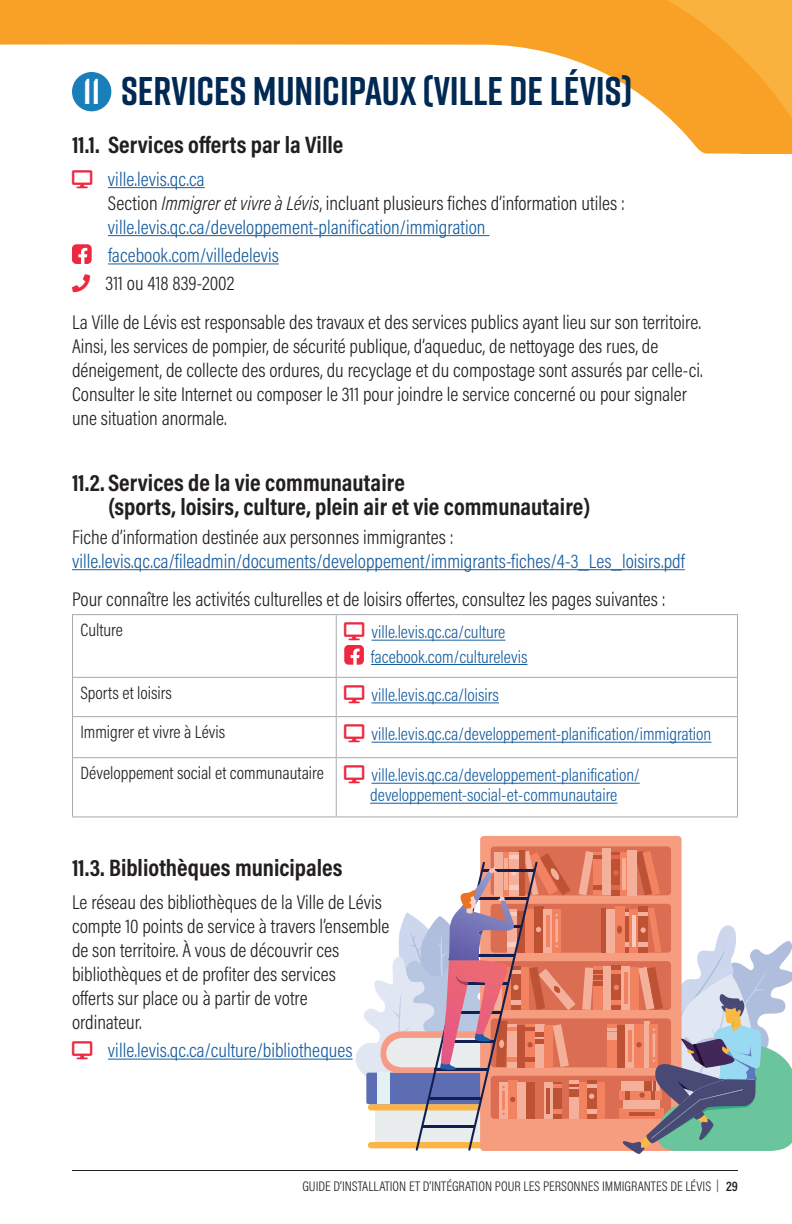
<style>
.page{position:relative;width:792px;height:1224px;background:#fff}
.page>*{position:absolute;margin:0;border:0;box-sizing:border-box;transform-origin:0 0}
.t1{font:700 40px "Rift";color:#002953}
.t2{font:700 24px/24px "Acumin Pro Cond";color:#231f20}
.t3{font:300 20px/24px "Acumin Pro Cond";color:#231f20}
.t4{font:300 20px/24px "Acumin Pro Cond";color:#175d9e}
.t5{font:300 18px/24.4px "Acumin Pro Cond";color:#175d9e}
.t6{font:300 18px "Acumin Pro Cond";color:#231f20}
.t7{font:300 14px "Acumin Pro Cond";color:#231f20}
.s1{font-size:36px;color:#fff}
.s2{color:#231f20}
.s3{font-style:italic;color:#231f20}
.s4{font-size:12px}
.s5{font-weight:600}
</style>
<div class="page">
<hr style="left:72px;top:1170px;width:666px;height:1px;background:#231f20">
<svg style="left:0;top:0;width:792px;height:154px"></svg>
<div style="left:72px;top:72px;width:39px;height:39px;background:#197fb9;border-radius:50%"></div>
<hr style="left:108px;top:187px;width:97px;height:1px;background:#175d9e">
<hr style="left:108px;top:235px;width:381px;height:1px;background:#175d9e">
<hr style="left:108px;top:263px;width:171px;height:1px;background:#175d9e">
<hr style="left:72px;top:569px;width:613px;height:1px;background:#175d9e">
<hr style="left:108px;top:1059px;width:245px;height:1px;background:#175d9e">
<svg style="left:72px;top:244px;width:20px;height:20px"></svg>
<hr style="left:72px;top:614px;width:264px;height:1px;background:#a8a9ad">
<hr style="left:72px;top:615px;width:1px;height:62px;background:#a8a9ad">
<hr style="left:336px;top:614px;width:402px;height:1px;background:#a8a9ad">
<hr style="left:336px;top:615px;width:1px;height:62px;background:#a8a9ad">
<hr style="left:737px;top:615px;width:1px;height:62px;background:#a8a9ad">
<hr style="left:72px;top:677px;width:264px;height:1px;background:#a8a9ad">
<hr style="left:72px;top:678px;width:1px;height:38px;background:#a8a9ad">
<hr style="left:336px;top:677px;width:402px;height:1px;background:#a8a9ad">
<hr style="left:336px;top:678px;width:1px;height:38px;background:#a8a9ad">
<hr style="left:737px;top:678px;width:1px;height:38px;background:#a8a9ad">
<hr style="left:72px;top:716px;width:264px;height:1px;background:#a8a9ad">
<hr style="left:72px;top:717px;width:1px;height:40px;background:#a8a9ad">
<hr style="left:336px;top:716px;width:402px;height:1px;background:#a8a9ad">
<hr style="left:336px;top:717px;width:1px;height:40px;background:#a8a9ad">
<hr style="left:737px;top:717px;width:1px;height:40px;background:#a8a9ad">
<hr style="left:72px;top:757px;width:264px;height:1px;background:#a8a9ad">
<hr style="left:72px;top:758px;width:1px;height:58px;background:#a8a9ad">
<hr style="left:336px;top:757px;width:402px;height:1px;background:#a8a9ad">
<hr style="left:336px;top:758px;width:1px;height:58px;background:#a8a9ad">
<hr style="left:737px;top:758px;width:1px;height:58px;background:#a8a9ad">
<hr style="left:72px;top:816px;width:264px;height:1px;background:#a8a9ad">
<hr style="left:336px;top:816px;width:402px;height:1px;background:#a8a9ad">
<hr style="left:372px;top:640px;width:133px;height:1px;background:#175d9e">
<hr style="left:371px;top:664px;width:156px;height:1px;background:#175d9e">
<hr style="left:372px;top:702px;width:127px;height:1px;background:#175d9e">
<hr style="left:372px;top:742px;width:339px;height:1px;background:#175d9e">
<hr style="left:372px;top:783px;width:268px;height:1px;background:#175d9e">
<hr style="left:370px;top:803px;width:247px;height:1px;background:#175d9e">
<div style="left:480px;top:836px;width:202px;height:315px;background:#f69c7f;border-radius:4px"></div>
<div style="left:491px;top:846px;width:180px;height:49px;background:#db6e52;border-radius:4px"></div>
<div style="left:519px;top:850px;width:6px;height:45px;background:#be5235"></div>
<div style="left:627px;top:850px;width:10px;height:45px;background:#f5b09b"></div>
<div style="left:603px;top:849px;width:8px;height:46px;background:#f5b09b"></div>
<svg style="left:356px;top:851px;width:436px;height:303px"></svg>
<svg style="left:344px;top:645px;width:20px;height:20px"></svg>
<h1 class="t1" style="left:83px;top:62px;width:551px"><span class="s1">11</span> SERVICES MUNICIPAUX (VILLE DE LÉVIS)</h1>
<p class="t2" style="left:72px;top:132px;width:273px">11.1. Services offerts par la Ville</p>
<p class="t4" style="left:108px;top:166px;width:518px">ville.levis.qc.ca<br><span class="s2">Section</span> <span class="s3">Immigrer et vivre à Lévis</span><span class="s2">, incluant plusieurs fiches d’information utiles : </span>ville.levis.qc.ca/developpement-planification/immigration</p>
<p class="t4" style="left:108px;top:243px;width:172px">facebook.com/villedelevis</p>
<p class="t3" style="left:72px;top:264px;width:631px;line-height:38.4px;text-indent:34px">311 ou 418 839-2002<br>La Ville de Lévis est responsable des travaux et des services publics ayant lieu sur son territoire.</p>
<p class="t3" style="left:72px;top:333px;width:632px">Ainsi, les services de pompier, de sécurité publique, d’aqueduc, de nettoyage des rues, de déneigement, de collecte des ordures, du recyclage et du compostage sont assurés par celle-ci.<br>Consulter le site Internet ou composer le 311 pour joindre le service concerné ou pour signaler une situation anormale.</p>
<p class="t2" style="left:108px;top:470px;width:484px;text-indent:-36px">11.2. Services de la vie communautaire<br>(sports, loisirs, culture, plein air et vie communautaire)</p>
<p class="t3" style="left:72px;top:524px;width:383px">Fiche d’information destinée aux personnes immigrantes :</p>
<p class="t4" style="left:72px;top:548px;width:614px">ville.levis.qc.ca/fileadmin/documents/developpement/immigrants-fiches/4-3_Les_loisirs.pdf</p>
<p class="t3" style="left:72px;top:587px;width:595px">Pour connaître les activités culturelles et de loisirs offertes, consultez les pages suivantes :</p>
<p class="t6" style="left:80px;top:618px;width:44px">Culture</p>
<p class="t5" style="left:371px;top:620px;width:158px">ville.levis.qc.ca/culture facebook.com/culturelevis</p>
<p class="t6" style="left:80px;top:681px;width:93px">Sports et loisirs</p>
<p class="t5" style="left:372px;top:682px;width:129px">ville.levis.qc.ca/loisirs</p>
<p class="t6" style="left:81px;top:720px;width:146px">Immigrer et vivre à Lévis</p>
<p class="t5" style="left:372px;top:722px;width:341px">ville.levis.qc.ca/developpement-planification/immigration</p>
<p class="t6" style="left:81px;top:761px;width:245px">Développement social et communautaire</p>
<p class="t5" style="left:370px;top:765px;width:271px;line-height:20px">ville.levis.qc.ca/developpement-planification/ developpement-social-et-communautaire</p>
<p class="t2" style="left:72px;top:855px;width:272px">11.3. Bibliothèques municipales</p>
<p class="t3" style="left:72px;top:890px;width:319px">Le réseau des bibliothèques de la Ville de Lévis compte 10 points de service à travers l’ensemble de son territoire. À vous de découvrir ces bibliothèques et de profiter des services<br>offerts sur place ou à partir de votre<br>ordinateur.</p>
<p class="t4" style="left:108px;top:1038px;width:246px">ville.levis.qc.ca/culture/bibliotheques</p>
<p class="t7" style="left:302px;top:1177px;width:437px">GUIDE D’INSTALLATION ET D’INTÉGRATION POUR LES PERSONNES IMMIGRANTES DE LÉVIS <span class="s4">|</span> <span class="s5">29</span></p>
</div>
